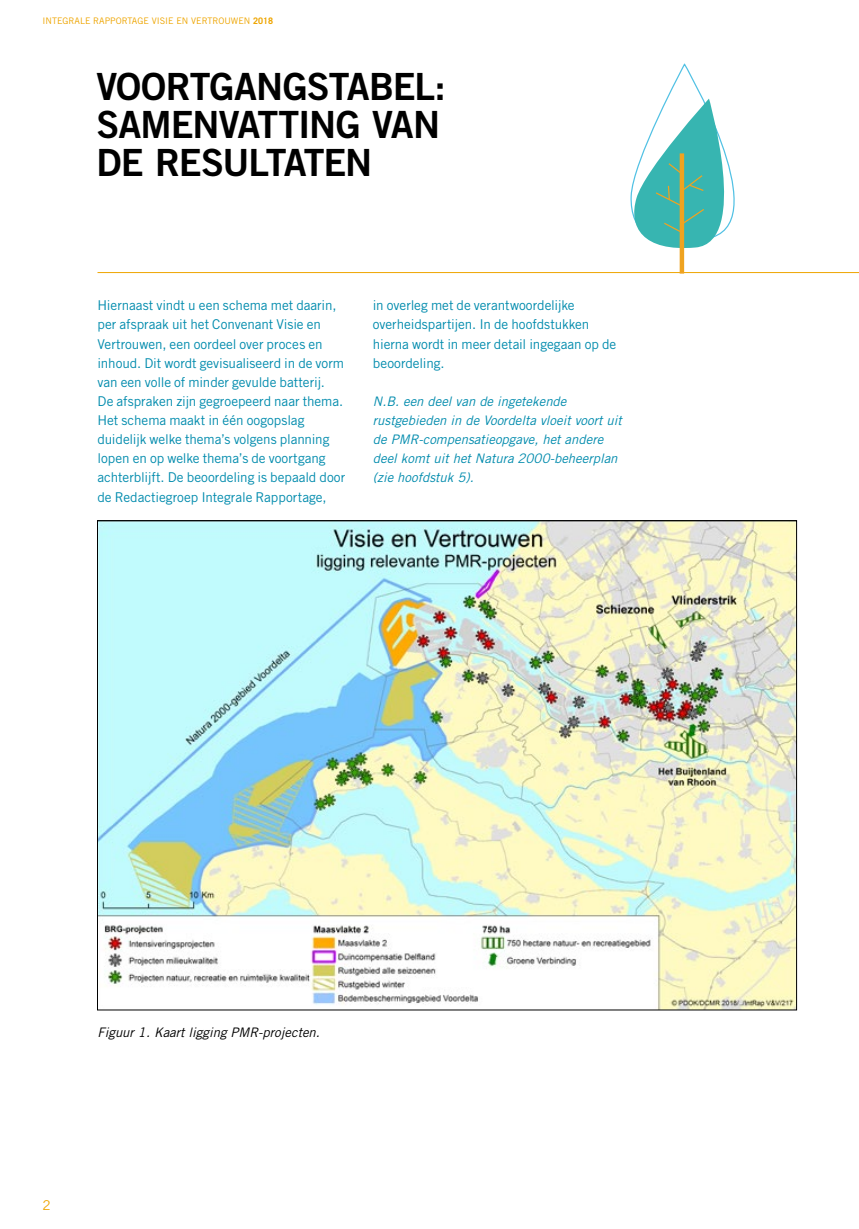
<style>
.page{position:relative;width:859px;height:1229px;background:#fff}
.page>*{position:absolute;margin:0;border:0;box-sizing:border-box;transform-origin:0 0}
._1_KOP{font:37.5px/38.2px "Trade Gothic LT Std Bd 2";letter-spacing:-.03em;color:#000}
._04_BROOD{font:13.5px/19.2px "Trade Gothic LT Std";letter-spacing:-.005em;color:#008bad}
.t1{font:13.5px "Trade Gothic LT Std";color:#eea500}
._20_BIJSCHRIFT_LINKS{font:italic 13.2px/19.2px "Trade Gothic LT Std";color:#008bad}
._20_BIJSCHRIFT_LINKS-2{font:italic 13.2px "Trade Gothic LT Std";color:#000}
.t2{font:9px "Trade Gothic LT Std";color:#eea500}
.s1{font-weight:700}
</style>
<div class="page">
<hr style="left:97px;top:272px;width:762px;height:1px;background:#eea500">
<img style="left:99px;top:522px;width:696px;height:486px">
<svg style="left:628px;top:63px;width:147px;height:211px"></svg>
<p class="t2" style="left:43px;top:15px;width:232px">INTEGRALE RAPPORTAGE VISIE EN VERTROUWEN <span class="s1">2018</span></p>
<p class="_1_KOP" style="left:97px;top:67px;width:351px">VOORTGANGSTABEL:<br>SAMENVATTING VAN<br>DE RESULTATEN</p>
<p class="_04_BROOD" style="left:97px;top:296px;width:249px">Hiernaast vindt u een schema met daarin, per afspraak uit het Convenant Visie en Vertrouwen, een oordeel over proces en inhoud. Dit wordt gevisualiseerd in de vorm van een volle of minder gevulde batterij.<br>De afspraken zijn gegroepeerd naar thema.<br>Het schema maakt in één oogopslag duidelijk welke thema’s volgens planning lopen en op welke thema’s de voortgang achterblijft. De beoordeling is bepaald door de Redactiegroep Integrale Rapportage,</p>
<p class="_04_BROOD" style="left:373px;top:296px;width:245px">in overleg met de verantwoordelijke overheidspartijen. In de hoofdstukken hierna wordt in meer detail ingegaan op de beoordeling.</p>
<p class="_20_BIJSCHRIFT_LINKS" style="left:373px;top:392px;width:250px">N.B. een deel van de ingetekende rustgebieden in de Voordelta vloeit voort uit de PMR-compensatieopgave, het andere deel komt uit het Natura 2000-beheerplan (zie hoofdstuk 5).</p>
<p class="_20_BIJSCHRIFT_LINKS-2" style="left:97px;top:1024px;width:224px">Figuur 1. Kaart ligging PMR-projecten.</p>
<p class="t1" style="left:43px;top:1197px;width:10px">2</p>
</div>
